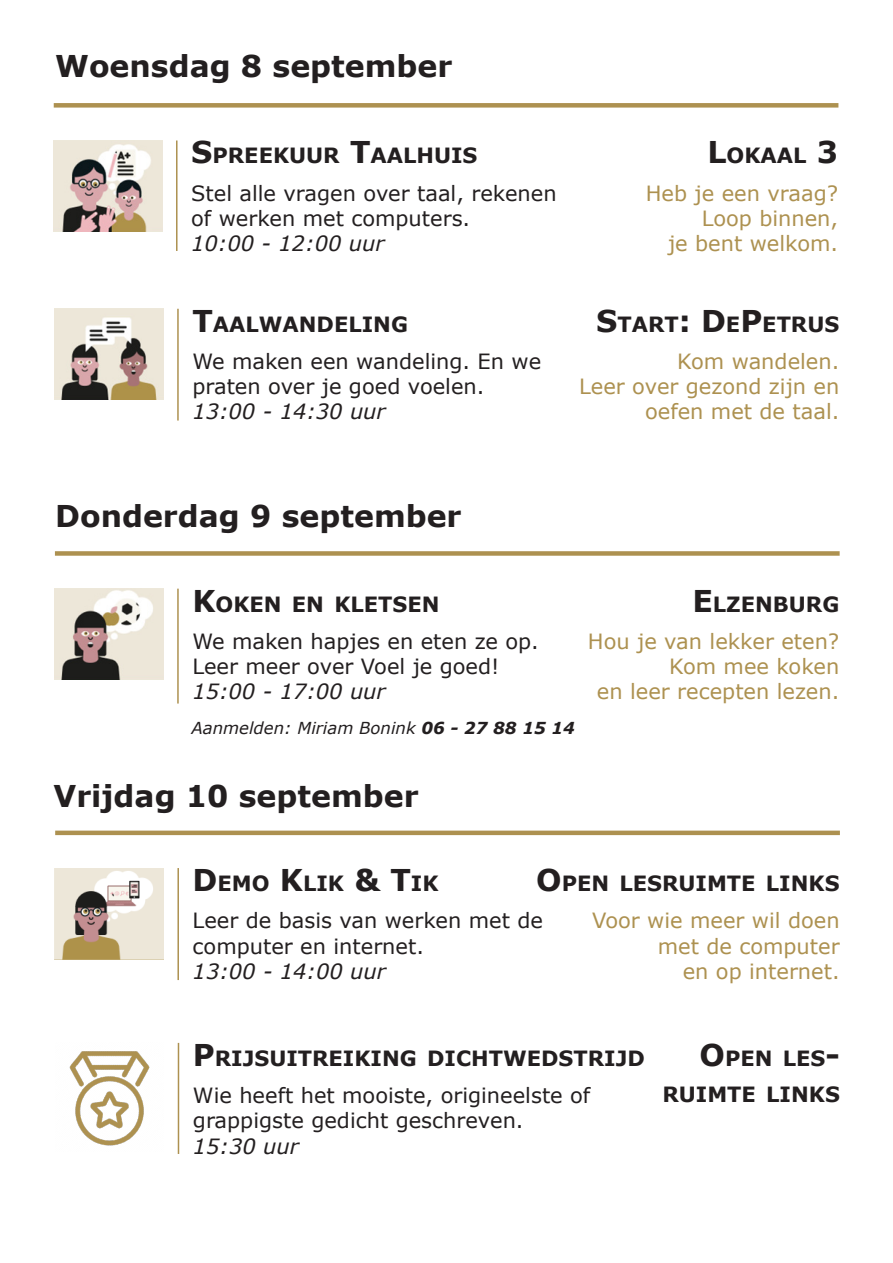
<style>
.page{position:relative;width:893px;height:1263px;background:#fff}
.page>*{position:absolute;margin:0;border:0;box-sizing:border-box;transform-origin:0 0}
.t1{font:700 30px "Verdana";color:#231f20}
.t2{font:21px/25.2px "Verdana";color:#231f20}
.t3{font:21px/25.2px "Verdana";color:#ad9150;text-align:right}
.t4{font:700 21px "Verdana";color:#231f20}
.t5{font:italic 21px "Verdana";color:#231f20}
.t6{font:italic 16.5px "Verdana";color:#231f20}
.s1{font-size:30px}
.s2{font-weight:700}
</style>
<div class="page">
<div style="left:54px;top:103px;width:784px;height:5px;background:#ad9150"></div>
<div style="left:55px;top:551px;width:785px;height:5px;background:#ad9150"></div>
<hr style="left:55px;top:831px;width:785px;height:4px;background:#ad9150">
<img style="left:53px;top:140px;width:109px;height:92px">
<hr style="left:176px;top:140px;width:2px;height:111px;background:#ad9150">
<img style="left:55px;top:589px;width:108px;height:91px">
<hr style="left:177px;top:589px;width:2px;height:114px;background:#ad9150">
<img style="left:55px;top:868px;width:109px;height:91px">
<hr style="left:177px;top:868px;width:2px;height:112px;background:#ad9150">
<img style="left:69px;top:1051px;width:81px;height:95px">
<hr style="left:178px;top:1043px;width:1px;height:111px;background:#ad9150">
<img style="left:55px;top:309px;width:108px;height:91px">
<hr style="left:177px;top:309px;width:2px;height:112px;background:#ad9150">
<p class="t1" style="left:55px;top:46px;width:399px">Woensdag 8 september</p>
<p class="t4" style="left:191px;top:142px;width:288px"><span class="s1">S</span>PREEKUUR <span class="s1">T</span>AALHUIS</p>
<p class="t4" style="left:707px;top:142px;width:132px"><span class="s1">L</span>OKAAL <span class="s1">3</span></p>
<p class="t2" style="left:191px;top:181px;width:367px">Stel alle vragen over taal, rekenen of werken met computers.</p>
<p class="t5" style="left:191px;top:230px;width:195px">10:00 - 12:00 uur</p>
<p class="t3" style="left:646px;top:181px;width:194px">Heb je een vraag?<br>Loop binnen,</p>
<p class="t3" style="left:668px;top:231px;width:172px">je bent welkom.</p>
<p class="t4" style="left:192px;top:310px;width:217px"><span class="s1">T</span>AALWANDELING</p>
<p class="t4" style="left:596px;top:310px;width:245px"><span class="s1">S</span>TART<span class="s1">: D</span>E<span class="s1">P</span>ETRUS</p>
<p class="t2" style="left:192px;top:349px;width:350px">We maken een wandeling. En we praten over je goed voelen.</p>
<p class="t5" style="left:192px;top:398px;width:195px">13:00 - 14:30 uur</p>
<p class="t3" style="left:677px;top:349px;width:164px">Kom wandelen.</p>
<p class="t3" style="left:579px;top:374px;width:262px">Leer over gezond zijn en oefen met de taal.</p>
<p class="t1" style="left:55px;top:497px;width:408px">Donderdag 9 september</p>
<p class="t4" style="left:192px;top:590px;width:249px"><span class="s1">K</span>OKEN EN KLETSEN</p>
<p class="t4" style="left:692px;top:590px;width:149px"><span class="s1">E</span> LZENBURG</p>
<p class="t2" style="left:192px;top:629px;width:348px">We maken hapjes en eten ze op.<br>Leer meer over Voel je goed!</p>
<p class="t5" style="left:192px;top:678px;width:195px">15:00 - 17:00 uur</p>
<p class="t3" style="left:588px;top:629px;width:253px">Hou je van lekker eten?<br>Kom mee koken</p>
<p class="t3" style="left:597px;top:679px;width:244px">en leer recepten lezen.</p>
<p class="t6" style="left:192px;top:718px;width:385px">Aanmelden: Miriam Bonink <span class="s2">06 - 27 88 15 14</span></p>
<p class="t1" style="left:53px;top:776px;width:367px">Vrijdag 10 september</p>
<p class="t4" style="left:193px;top:870px;width:247px"><span class="s1">D</span>EMO <span class="s1">K</span>LIK <span class="s1">&amp; T</span>IK</p>
<p class="t4" style="left:536px;top:870px;width:305px"><span class="s1">O</span>PEN LESRUIMTE LINKS</p>
<p class="t2" style="left:193px;top:908px;width:352px">Leer de basis van werken met de computer en internet.</p>
<p class="t5" style="left:193px;top:958px;width:195px">13:00 - 14:00 uur</p>
<p class="t3" style="left:592px;top:908px;width:249px">Voor wie meer wil doen met de computer</p>
<p class="t3" style="left:683px;top:959px;width:158px">en op internet.</p>
<p class="t4" style="left:193px;top:1044px;width:450px"><span class="s1">P</span>RIJSUITREIKING DICHTWEDSTRIJD</p>
<p class="t4" style="left:700px;top:1044px;width:142px"><span class="s1">O</span>PEN LES<span class="s1">-</span></p>
<p class="t2" style="left:193px;top:1083px;width:399px">Wie heeft het mooiste, origineelste of</p>
<p class="t4" style="left:662px;top:1080px;width:179px">RUIMTE LINKS</p>
<p class="t2" style="left:193px;top:1108px;width:332px">grappigste gedicht geschreven.</p>
<p class="t5" style="left:193px;top:1132px;width:107px">15:30 uur</p>
</div>
